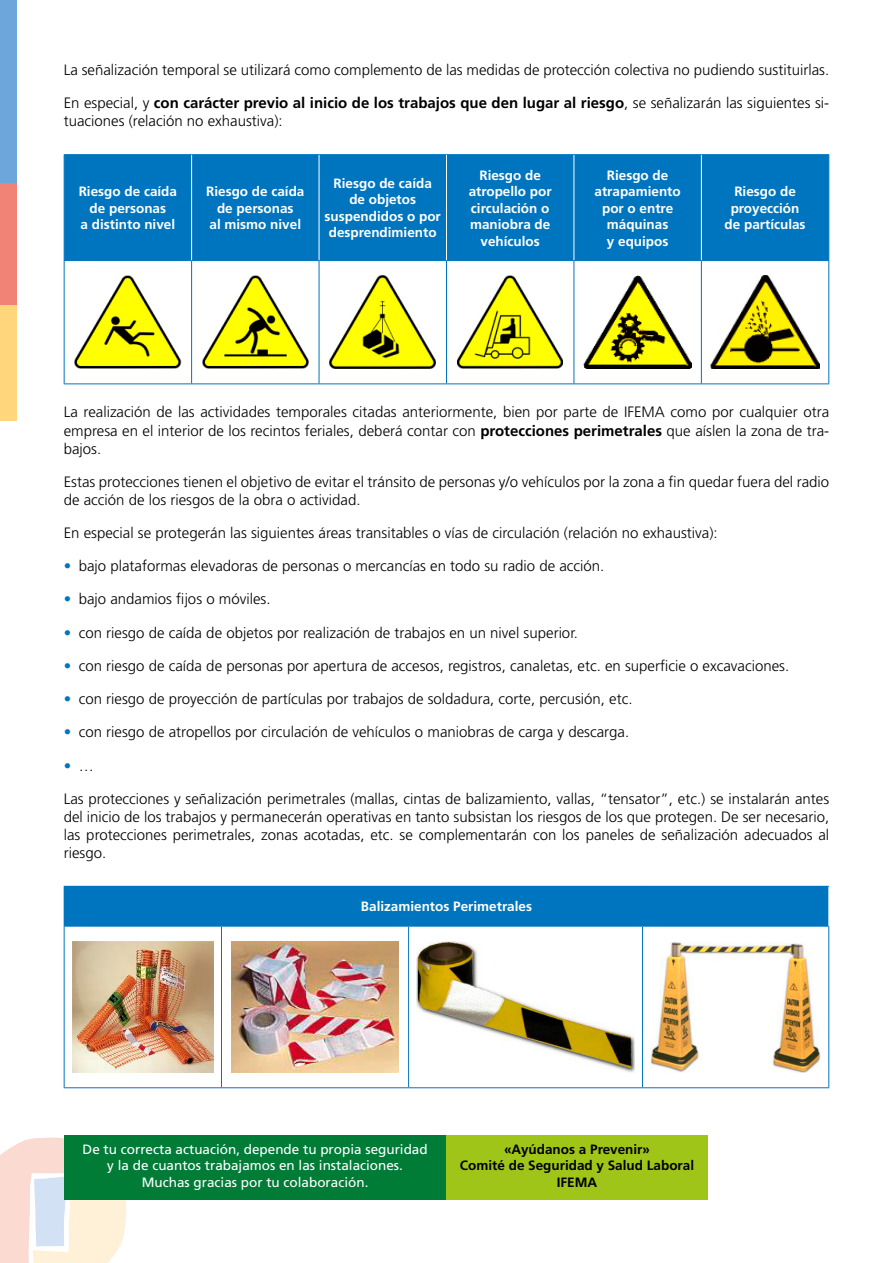
<style>
.page{position:relative;width:893px;height:1263px;background:#fff}
.page>*{position:absolute;margin:0;border:0;box-sizing:border-box;transform-origin:0 0}
.t1{font:300 15px/18px "Frutiger LT Std";color:#000}
.t2{font:300 15px "Frutiger LT Std";color:#0075bf}
.t3{font:700 13.5px/16.5px "Frutiger LT Std";color:#fff;text-align:center}
.t4{font:13.5px/16.5px "Frutiger LT Std";color:#fff;text-align:center}
.t5{font:700 13.5px/16.5px "Frutiger LT Std";color:#000;text-align:center}
.s1{font-weight:700}
.s2{color:#0075bf}
.s3{color:#000}
</style>
<div class="page">
<svg style="left:0;top:1137px;width:127px;height:126px;background:#f4e6dd"></svg>
<div style="left:0;top:305px;width:17px;height:116px;background:#ffd67b"></div>
<div style="left:0;top:183px;width:17px;height:122px;background:#f08376"></div>
<div style="left:0;top:0;width:17px;height:183px;background:#6ca6db"></div>
<div style="left:64px;top:1135px;width:382px;height:64px;background:#007c37"></div>
<div style="left:446px;top:1135px;width:262px;height:64px;background:#a0c519"></div>
<div style="left:65px;top:155px;width:763px;height:105px;background:#0075bf"></div>
<hr style="left:64px;top:154px;width:128px;height:1px;background:#0075bf">
<hr style="left:64px;top:155px;width:1px;height:105px;background:#0075bf">
<hr style="left:192px;top:154px;width:127px;height:1px;background:#0075bf">
<hr style="left:319px;top:154px;width:127px;height:1px;background:#0075bf">
<hr style="left:446px;top:154px;width:128px;height:1px;background:#0075bf">
<hr style="left:574px;top:154px;width:127px;height:1px;background:#0075bf">
<hr style="left:701px;top:154px;width:128px;height:1px;background:#0075bf">
<hr style="left:828px;top:155px;width:1px;height:105px;background:#0075bf">
<hr style="left:64px;top:260px;width:128px;height:1px;background:#0075bf">
<hr style="left:64px;top:261px;width:1px;height:122px;background:#0075bf">
<hr style="left:192px;top:260px;width:127px;height:1px;background:#0075bf">
<hr style="left:191px;top:261px;width:1px;height:122px;background:#0075bf">
<hr style="left:319px;top:260px;width:127px;height:1px;background:#0075bf">
<hr style="left:319px;top:261px;width:1px;height:122px;background:#0075bf">
<hr style="left:446px;top:260px;width:128px;height:1px;background:#0075bf">
<hr style="left:446px;top:261px;width:1px;height:122px;background:#0075bf">
<hr style="left:574px;top:261px;width:1px;height:122px;background:#0075bf">
<hr style="left:701px;top:260px;width:128px;height:1px;background:#0075bf">
<hr style="left:701px;top:261px;width:1px;height:122px;background:#0075bf">
<hr style="left:828px;top:261px;width:1px;height:122px;background:#0075bf">
<hr style="left:64px;top:383px;width:128px;height:1px;background:#0075bf">
<hr style="left:192px;top:383px;width:127px;height:1px;background:#0075bf">
<hr style="left:319px;top:383px;width:127px;height:1px;background:#0075bf">
<hr style="left:446px;top:383px;width:128px;height:1px;background:#0075bf">
<hr style="left:574px;top:383px;width:127px;height:1px;background:#0075bf">
<hr style="left:701px;top:383px;width:128px;height:1px;background:#0075bf">
<hr style="left:191px;top:155px;width:1px;height:105px;background:#fff">
<hr style="left:319px;top:155px;width:1px;height:105px;background:#fff">
<hr style="left:446px;top:155px;width:1px;height:105px;background:#fff">
<hr style="left:574px;top:155px;width:1px;height:105px;background:#fff">
<hr style="left:701px;top:155px;width:1px;height:105px;background:#fff">
<hr style="left:574px;top:260px;width:127px;height:1px;background:#0075bf">
<img style="left:75px;top:275px;width:106px;height:94px">
<img style="left:203px;top:275px;width:105px;height:94px">
<img style="left:330px;top:275px;width:106px;height:94px">
<img style="left:458px;top:275px;width:104px;height:94px">
<img style="left:584px;top:275px;width:107px;height:94px">
<img style="left:711px;top:275px;width:109px;height:94px">
<div style="left:64px;top:886px;width:765px;height:40px;background:#0075bf"></div>
<hr style="left:64px;top:926px;width:157px;height:1px;background:#0075bf">
<hr style="left:64px;top:926px;width:1px;height:161px;background:#0075bf">
<hr style="left:221px;top:926px;width:188px;height:1px;background:#0075bf">
<hr style="left:221px;top:926px;width:1px;height:161px;background:#0075bf">
<hr style="left:409px;top:926px;width:233px;height:1px;background:#0075bf">
<hr style="left:408px;top:926px;width:1px;height:161px;background:#0075bf">
<hr style="left:642px;top:926px;width:187px;height:1px;background:#0075bf">
<hr style="left:642px;top:926px;width:1px;height:161px;background:#0075bf">
<hr style="left:828px;top:926px;width:1px;height:161px;background:#0075bf">
<hr style="left:64px;top:1087px;width:157px;height:1px;background:#0075bf">
<hr style="left:221px;top:1087px;width:188px;height:1px;background:#0075bf">
<hr style="left:409px;top:1087px;width:233px;height:1px;background:#0075bf">
<hr style="left:642px;top:1087px;width:187px;height:1px;background:#0075bf">
<hr style="left:828px;top:887px;width:1px;height:39px;background:#fff">
<img style="left:72px;top:941px;width:141px;height:132px">
<img style="left:231px;top:941px;width:168px;height:132px">
<img style="left:416px;top:941px;width:219px;height:132px">
<img style="left:650px;top:942px;width:171px;height:131px">
<p class="t1" style="left:64px;top:61px;width:767px">La señalización temporal se utilizará como complemento de las medidas de protección colectiva no pudiendo sustituirlas.</p>
<p class="t1" style="left:64px;top:94px;width:767px">En especial, y <span class="s1">con carácter previo al inicio de los trabajos que den lugar al riesgo</span>, se señalizarán las siguientes si&shy;tuaciones (relación no exhaustiva):</p>
<p class="t3" style="left:79px;top:183px;width:100px">Riesgo de caída de personas<br>a distinto nivel</p>
<p class="t3" style="left:206px;top:183px;width:100px">Riesgo de caída de personas<br>al mismo nivel</p>
<p class="t3" style="left:325px;top:175px;width:118px">Riesgo de caída de objetos suspendidos o por desprendimiento</p>
<p class="t3" style="left:469px;top:167px;width:85px">Riesgo de atropello por circulación o maniobra de vehículos</p>
<p class="t3" style="left:594px;top:167px;width:88px">Riesgo de atrapamiento por o entre máquinas<br>y equipos</p>
<p class="t3" style="left:725px;top:183px;width:83px">Riesgo de proyección de partículas</p>
<p class="t1" style="left:64px;top:403px;width:767px;text-align:justify">La realización de las actividades temporales citadas anteriormente, bien por parte de IFEMA como por cualquier otra empresa en el interior de los recintos feriales, deberá contar con <span class="s1">protecciones perimetrales</span> que aíslen la zona de tra&shy;bajos.</p>
<p class="t1" style="left:64px;top:473px;width:767px">Estas protecciones tienen el objetivo de evitar el tránsito de personas y/o vehículos por la zona a fin quedar fuera del radio de acción de los riesgos de la obra o actividad.</p>
<p class="t1" style="left:64px;top:524px;width:655px">En especial se protegerán las siguientes áreas transitables o vías de circulación (relación no exhaustiva):</p>
<p class="t1" style="left:64px;top:557px;width:542px"><span class="s2">•</span> bajo plataformas elevadoras de personas o mercancías en todo su radio de acción.</p>
<p class="t1" style="left:64px;top:590px;width:208px"><span class="s2">•</span> bajo andamios fijos o móviles.</p>
<p class="t1" style="left:64px;top:624px;width:516px"><span class="s2">•</span> con riesgo de caída de objetos por realización de trabajos en un nivel superior.</p>
<p class="t1" style="left:64px;top:657px;width:727px"><span class="s2">•</span> con riesgo de caída de personas por apertura de accesos, registros, canaletas, etc. en superficie o excavaciones.</p>
<p class="t1" style="left:64px;top:690px;width:570px"><span class="s2">•</span> con riesgo de proyección de partículas por trabajos de soldadura, corte, percusión, etc.</p>
<p class="t1" style="left:64px;top:723px;width:567px"><span class="s2">•</span> con riesgo de atropellos por circulación de vehículos o maniobras de carga y descarga.</p>
<p class="t2" style="left:64px;top:757px;width:31px">• <span class="s3">…</span></p>
<p class="t1" style="left:64px;top:790px;width:767px;text-align:justify">Las protecciones y señalización perimetrales (mallas, cintas de balizamiento, vallas, “tensator”, etc.) se instalarán antes del inicio de los trabajos y permanecerán operativas en tanto subsistan los riesgos de los que protegen. De ser necesario, las protecciones perimetrales, zonas acotadas, etc. se complementarán con los paneles de señalización adecuados al riesgo.</p>
<p class="t3" style="left:361px;top:898px;width:173px">Balizamientos Perimetrales</p>
<p class="t4" style="left:83px;top:1141px;width:347px">De tu correcta actuación, depende tu propia seguridad y la de cuantos trabajamos en las instalaciones.<br>Muchas gracias por tu colaboración.</p>
<p class="t5" style="left:460px;top:1141px;width:236px">«Ayúdanos a Prevenir»<br>Comité de Seguridad y Salud Laboral<br>IFEMA</p>
</div>
